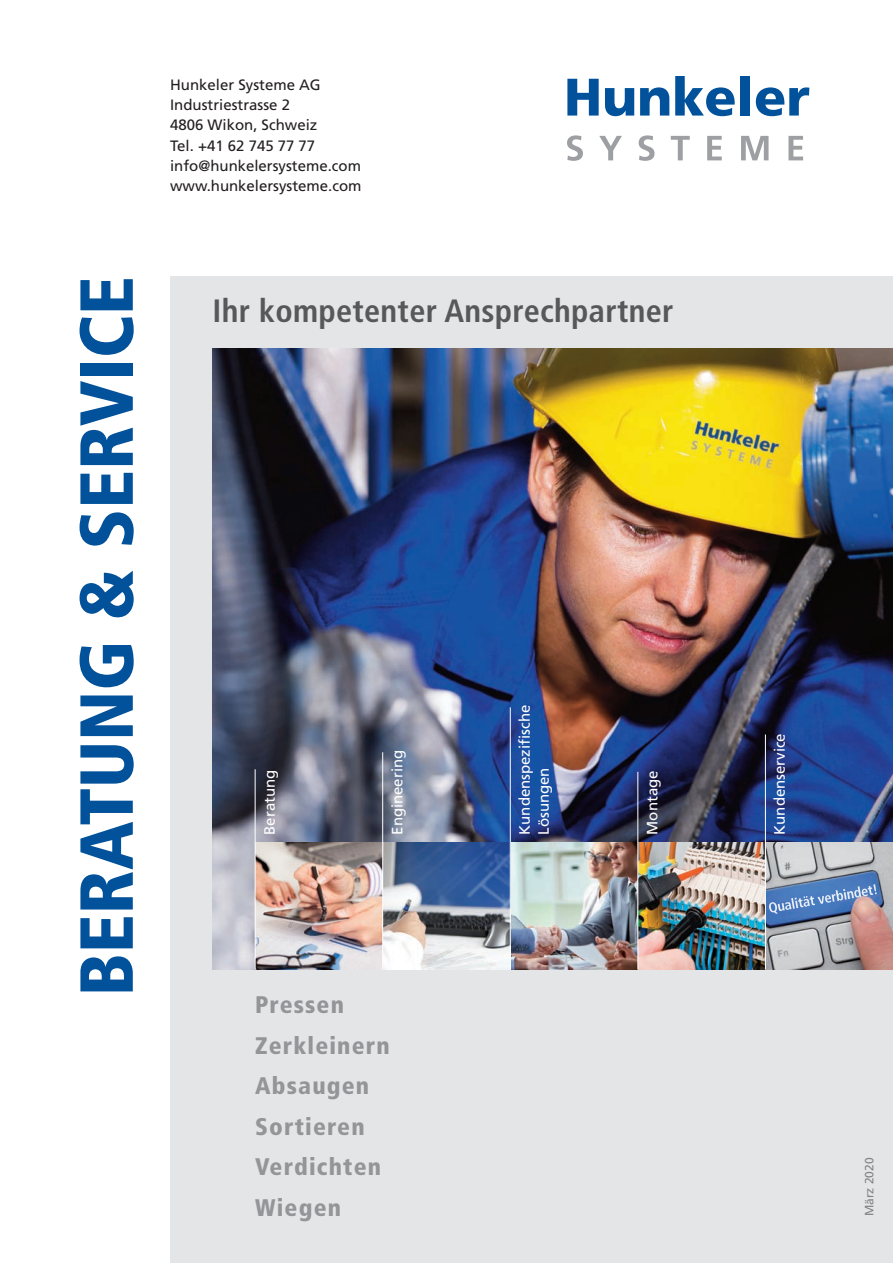
<style>
.page{position:relative;width:893px;height:1263px;background:#fff}
.page>*{position:absolute;margin:0;border:0;box-sizing:border-box;transform-origin:0 0}
.t1{font:900 condensed 75px "Frutiger";color:#01519b}
.t2{font:700 condensed 32.25px "Frutiger";letter-spacing:.01em;color:#57585a}
.t3{font:900 condensed 24px/40.5px "Frutiger";letter-spacing:.05em;color:#939598}
.t4{font:15px/20.2px "Frutiger";color:#231f20}
.t5{font:15px/18.8px "Frutiger";color:#fff}
.t6{font:12px "Frutiger";color:#808285}
</style>
<div class="page">
<div style="left:170px;top:276px;width:723px;height:987px;background:#e4e5e7"></div>
<img style="left:213px;top:349px;width:680px;height:620px">
<img style="left:638px;top:842px;width:127px;height:127px">
<img style="left:511px;top:842px;width:126px;height:127px">
<svg style="left:383px;top:842px;width:127px;height:127px"></svg>
<img style="left:256px;top:842px;width:126px;height:127px">
<svg style="left:766px;top:842px;width:127px;height:127px"></svg>
<img style="left:769px;top:886px;width:92px;height:28px">
<hr style="left:255px;top:769px;width:1px;height:200px;background:#fff">
<hr style="left:382px;top:752px;width:1px;height:217px;background:#fff">
<hr style="left:510px;top:707px;width:1px;height:262px;background:#fff">
<hr style="left:637px;top:772px;width:1px;height:197px;background:#fff">
<hr style="left:765px;top:734px;width:1px;height:235px;background:#fff">
<svg style="left:567px;top:135px;width:16px;height:26px"></svg>
<svg style="left:599px;top:136px;width:23px;height:24px"></svg>
<svg style="left:639px;top:135px;width:16px;height:26px"></svg>
<svg style="left:671px;top:136px;width:19px;height:24px"></svg>
<svg style="left:707px;top:136px;width:15px;height:24px"></svg>
<svg style="left:741px;top:136px;width:27px;height:24px"></svg>
<svg style="left:788px;top:136px;width:15px;height:24px"></svg>
<svg style="left:567px;top:79px;width:32px;height:37px"></svg>
<svg style="left:605px;top:88px;width:29px;height:28px"></svg>
<svg style="left:640px;top:87px;width:29px;height:29px"></svg>
<svg style="left:675px;top:76px;width:60px;height:40px"></svg>
<div style="left:741px;top:76px;width:9px;height:40px;background:#01519b"></div>
<svg style="left:756px;top:87px;width:53px;height:29px"></svg>
<h1 class="t1" style="left:77px;top:996px;width:721px;rotate:-90deg">BERATUNG &amp; SERVICE</h1>
<p class="t4" style="left:170px;top:76px;width:193px">Hunkeler Systeme AG<br>Industriestrasse 2<br>4806 Wikon, Schweiz<br>Tel. +41 62 745 77 77 info@hunkelersysteme.com www.hunkelersysteme.com</p>
<h2 class="t2" style="left:213px;top:298px;width:462px">Ihr kompetenter Ansprechpartner</h2>
<p class="t5" style="left:261px;top:835px;width:66px;rotate:-90deg">Beratung</p>
<p class="t5" style="left:389px;top:835px;width:86px;rotate:-90deg">Engineering</p>
<h3 class="t3" style="left:255px;top:986px;width:136px">Pressen<br>Zerkleinern<br>Absaugen<br>Sortieren<br>Verdichten<br>Wiegen</h3>
<p class="t5" style="left:516px;top:835px;width:131px;rotate:-90deg">Kundenspezifische<br>Lösungen</p>
<p class="t5" style="left:644px;top:835px;width:66px;rotate:-90deg">Montage</p>
<p class="t5" style="left:771px;top:835px;width:103px;rotate:-90deg">Kundenservice</p>
<p class="t6" style="left:864px;top:1216px;width:60px;rotate:-90deg">März 2020</p>
</div>
